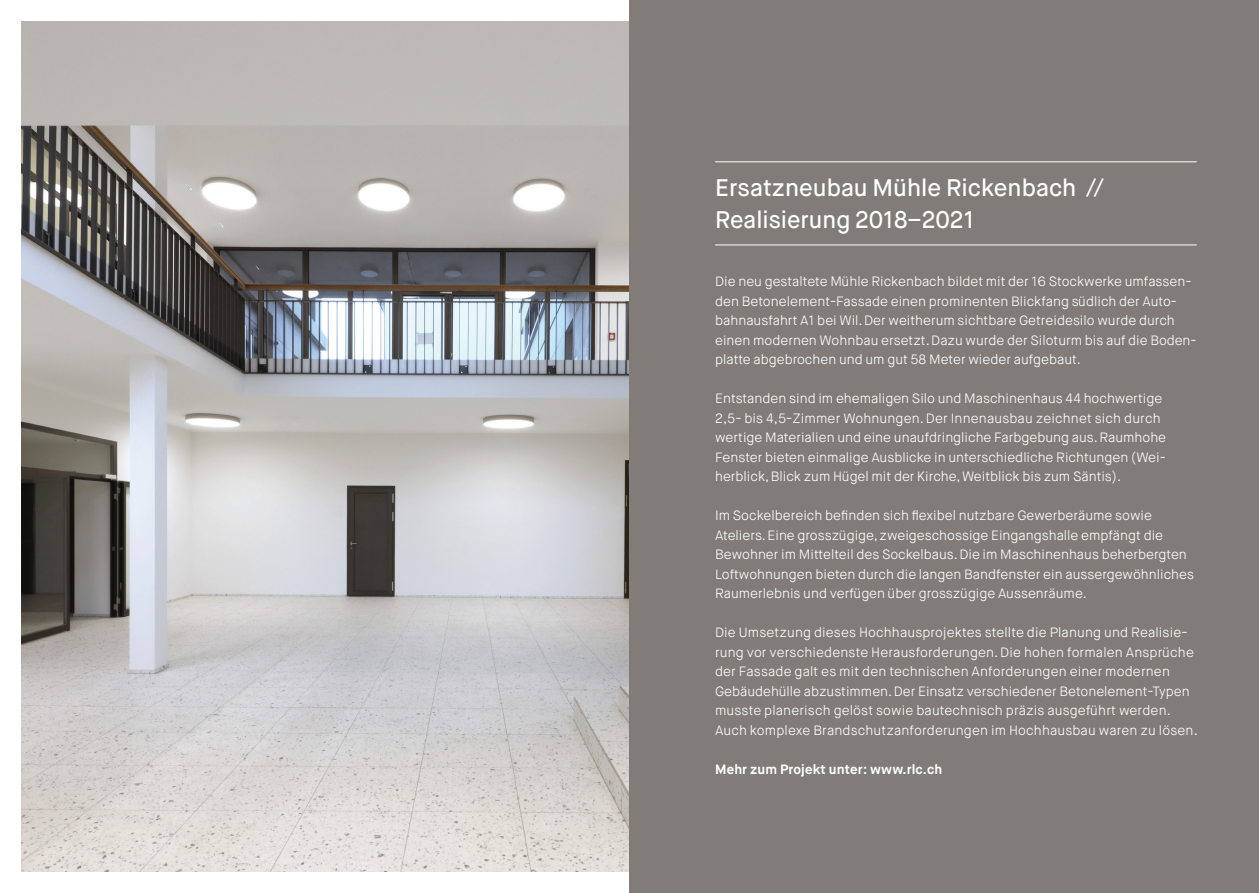
<style>
.page{position:relative;width:1259px;height:893px;background:#fff}
.page>*{position:absolute;margin:0;border:0;box-sizing:border-box;transform-origin:0 0}
.t1{font:500 24px/31.5px "Maison Neue";color:#fff}
.t2{font:300 13.5px/19.5px "Maison Neue";color:#fff}
.t3{font:700 13.5px "Maison Neue";letter-spacing:.01em;color:#fff}
</style>
<div class="page">
<img style="left:21px;top:21px;width:608px;height:851px">
<div style="left:629px;top:0;width:630px;height:893px;background:#817c78"></div>
<hr style="left:715px;top:162px;width:481px;height:1px;background:#fff">
<hr style="left:715px;top:245px;width:481px;height:1px;background:#fff">
<h1 class="t1" style="left:715px;top:172px;width:390px">Ersatzneubau Mühle Rickenbach //<br>Realisierung 2018–2021</h1>
<p class="t2" style="left:715px;top:272px;width:483px">Die neu gestaltete Mühle Rickenbach bildet mit der 16 Stockwerke umfassen&shy;den Betonelement-Fassade einen prominenten Blickfang südlich der Auto&shy;bahnausfahrt A1 bei Wil. Der weitherum sichtbare Getreidesilo wurde durch einen modernen Wohnbau ersetzt. Dazu wurde der Siloturm bis auf die Boden&shy;platte abgebrochen und um gut 58 Meter wieder aufgebaut.</p>
<p class="t2" style="left:715px;top:389px;width:453px">Entstanden sind im ehemaligen Silo und Maschinenhaus 44 hochwertige 2,5- bis 4,5-Zimmer Wohnungen. Der Innenausbau zeichnet sich durch wertige Materialien und eine unaufdringliche Farbgebung aus. Raumhohe Fenster bieten einmalige Ausblicke in unterschiedliche Richtungen (Wei&shy;herblick, Blick zum Hügel mit der Kirche, Weitblick bis zum Säntis).</p>
<p class="t2" style="left:715px;top:506px;width:480px">Im Sockelbereich befinden sich flexibel nutzbare Gewerberäume sowie Ateliers. Eine grosszügige, zweigeschossige Eingangshalle empfängt die Bewohner im Mittelteil des Sockelbaus. Die im Maschinenhaus beherbergten Loftwohnungen bieten durch die langen Bandfenster ein aussergewöhnliches Raumerlebnis und verfügen über grosszügige Aussenräume.</p>
<p class="t2" style="left:715px;top:623px;width:484px">Die Umsetzung dieses Hochhausprojektes stellte die Planung und Realisie&shy;rung vor verschiedenste Herausforderungen. Die hohen formalen Ansprüche der Fassade galt es mit den technischen Anforderungen einer modernen Gebäudehülle abzustimmen. Der Einsatz verschiedener Betonelement-Typen musste planerisch gelöst sowie bautechnisch präzis ausgeführt werden.<br>Auch komplexe Brandschutzanforderungen im Hochhausbau waren zu lösen.</p>
<p class="t3" style="left:715px;top:760px;width:229px">Mehr zum Projekt unter: www.rlc.ch</p>
</div>
